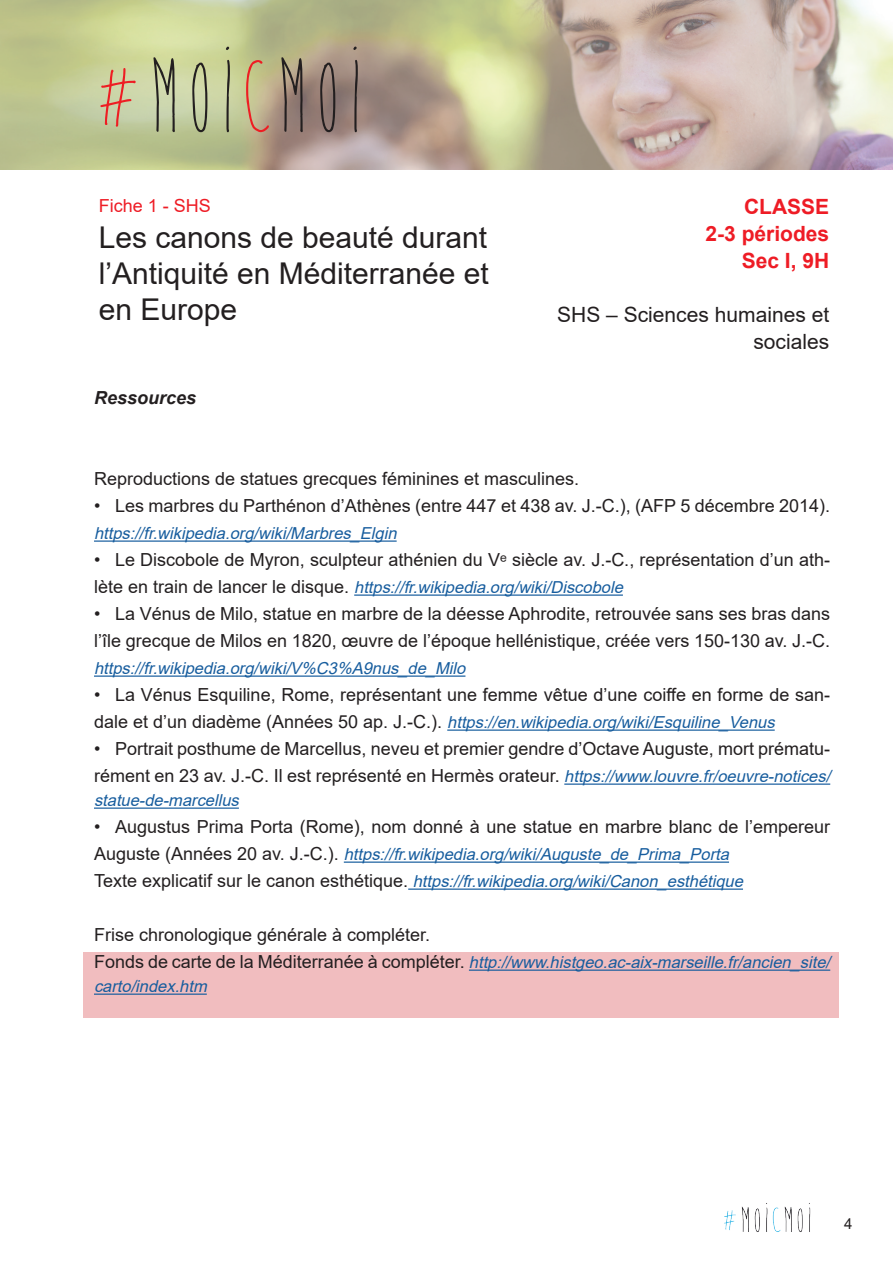
<style>
.page{position:relative;width:893px;height:1263px;background:#fff}
.page>*{position:absolute;margin:0;border:0;box-sizing:border-box;transform-origin:0 0}
.t1{font:30px/36px "Arial";color:#231f20;text-align:justify}
.t2{font:21px/27px "Arial";color:#231f20;text-align:right}
.t3{font:700 21px/27px "Arial";color:#ee1c25;text-align:right}
.t4{font:18px/27px "Arial";color:#231f20}
.t5{font:italic 700 18px "Arial";color:#231f20}
.t6{font:18px "Arial";color:#ee1c25}
.t7{font:italic 16.5px/27px "Arial";color:#175d9e}
.t8{font:15px "Arial";color:#231f20}
.s1{font-style:normal;font-size:18px;color:#231f20}
.s2{font-style:italic;font-size:16.5px;color:#175d9e}
</style>
<div class="page">
<img style="left:724px;top:1203px;width:87px;height:29px">
<div style="left:84px;top:952px;width:755px;height:66px;background:#f1bdbf"></div>
<hr style="left:94px;top:540px;width:303px;height:2px;background:#175d9e">
<hr style="left:354px;top:594px;width:269px;height:2px;background:#175d9e">
<hr style="left:94px;top:675px;width:371px;height:2px;background:#175d9e">
<hr style="left:447px;top:729px;width:328px;height:2px;background:#175d9e">
<hr style="left:564px;top:783px;width:266px;height:2px;background:#175d9e">
<hr style="left:94px;top:807px;width:145px;height:2px;background:#175d9e">
<hr style="left:344px;top:861px;width:385px;height:2px;background:#175d9e">
<hr style="left:408px;top:888px;width:335px;height:2px;background:#175d9e">
<hr style="left:469px;top:969px;width:361px;height:2px;background:#175d9e">
<hr style="left:94px;top:993px;width:113px;height:2px;background:#175d9e">
<img style="left:0;top:0;width:893px;height:170px">
<svg style="left:100px;top:68px;width:36px;height:59px;background:#cfb38f"></svg>
<svg style="left:153px;top:57px;width:22px;height:75px;background:#9da382"></svg>
<svg style="left:192px;top:63px;width:15px;height:69px"></svg>
<svg style="left:226px;top:60px;width:4px;height:72px"></svg>
<svg style="left:246px;top:60px;width:23px;height:72px;background:#c6a982"></svg>
<svg style="left:281px;top:57px;width:22px;height:75px;background:#806f63"></svg>
<svg style="left:320px;top:63px;width:15px;height:69px"></svg>
<svg style="left:354px;top:60px;width:4px;height:72px"></svg>
<svg style="left:353px;top:47px;width:4px;height:3px"></svg>
<p class="t6" style="left:99px;top:193px;width:114px">Fiche 1 - SHS</p>
<h1 class="t1" style="left:99px;top:219px;width:392px">Les canons de beauté durant l’Antiquité en Méditerranée et en Europe</h1>
<p class="t5" style="left:94px;top:386px;width:104px">Ressources</p>
<p class="t3" style="left:705px;top:193px;width:125px">CLASSE<br>2-3 périodes<br>Sec I, 9H</p>
<p class="t2" style="left:557px;top:301px;width:273px">SHS – Sciences humaines et sociales</p>
<p class="t4" style="left:94px;top:465px;width:487px">Reproductions de statues grecques féminines et masculines.</p>
<p class="t4" style="left:94px;top:492px;width:738px">• Les marbres du Parthénon d’Athènes (entre 447 et 438 av. J.-C.), (AFP 5 décembre 2014).</p>
<p class="t7" style="left:94px;top:520px;width:309px">https://fr.wikipedia.org/wiki/Marbres_Elgin</p>
<p class="t4" style="left:94px;top:546px;width:738px">• Le Discobole de Myron, sculpteur athénien du Vᵉ siècle av. J.-C., représentation d’un ath-</p>
<p class="t7" style="left:94px;top:574px;width:535px"><span class="s1">l è t e e n t r a i n d e l a n c e r l e d i s q u e .</span> https://fr.wikipedia.org/wiki/Discobole</p>
<p class="t4" style="left:94px;top:600px;width:738px">• La Vénus de Milo, statue en marbre de la déesse Aphrodite, retrouvée sans ses bras dans l’île grecque de Milos en 1820, œuvre de l’époque hellénistique, créée vers 150-130 av. J.-C.</p>
<p class="t7" style="left:94px;top:655px;width:378px">https://fr.wikipedia.org/wiki/V%C3%A9nus_de_Milo</p>
<p class="t4" style="left:94px;top:681px;width:738px">• La Vénus Esquiline, Rome, représentant une femme vêtue d’une coiffe en forme de san-</p>
<p class="t7" style="left:94px;top:709px;width:687px"><span class="s1">d a l e e t d ’ u n d i a d è m e (A n n é e s 5 0 a p . J . - C . ) .</span> https://en.wikipedia.org/wiki/Esquiline_Venus</p>
<p class="t4" style="left:94px;top:735px;width:742px">• Portrait posthume de Marcellus, neveu et premier gendre d’Octave Auguste, mort prématu&shy;rément en 23 av. J.-C. Il est représenté en Hermès orateur. <span class="s2">https://www.louvre.fr/oeuvre-notices/</span></p>
<p class="t7" style="left:94px;top:787px;width:151px">statue-de-marcellus</p>
<p class="t4" style="left:94px;top:813px;width:738px">• Augustus Prima Porta (Rome), nom donné à une statue en marbre blanc de l’empereur</p>
<p class="t7" style="left:94px;top:841px;width:655px"><span class="s1">A u g u s t e ( A n n é e s 2 0 a v . J . - C . ) .</span> https://fr.wikipedia.org/wiki/Auguste_de_Prima_Porta<br><span class="s1">Te x t e e x p l i c a t i f s u r l e c a n o n e s t h é t i q u e .</span> https://fr.wikipedia.org/wiki/Canon_esthétique</p>
<p class="t4" style="left:94px;top:921px;width:338px">Frise chronologique générale à compléter.</p>
<p class="t7" style="left:94px;top:950px;width:742px;line-height:24px"><span class="s1">F o n d s d e c a rt e d e l a M é d i t e r ra n é e à c o m p l é t e r.</span> http://www.histgeo.ac-aix-marseille.fr/ancien_site/ carto/index.htm</p>
<p class="t8" style="left:844px;top:1214px;width:10px">4</p>
</div>
